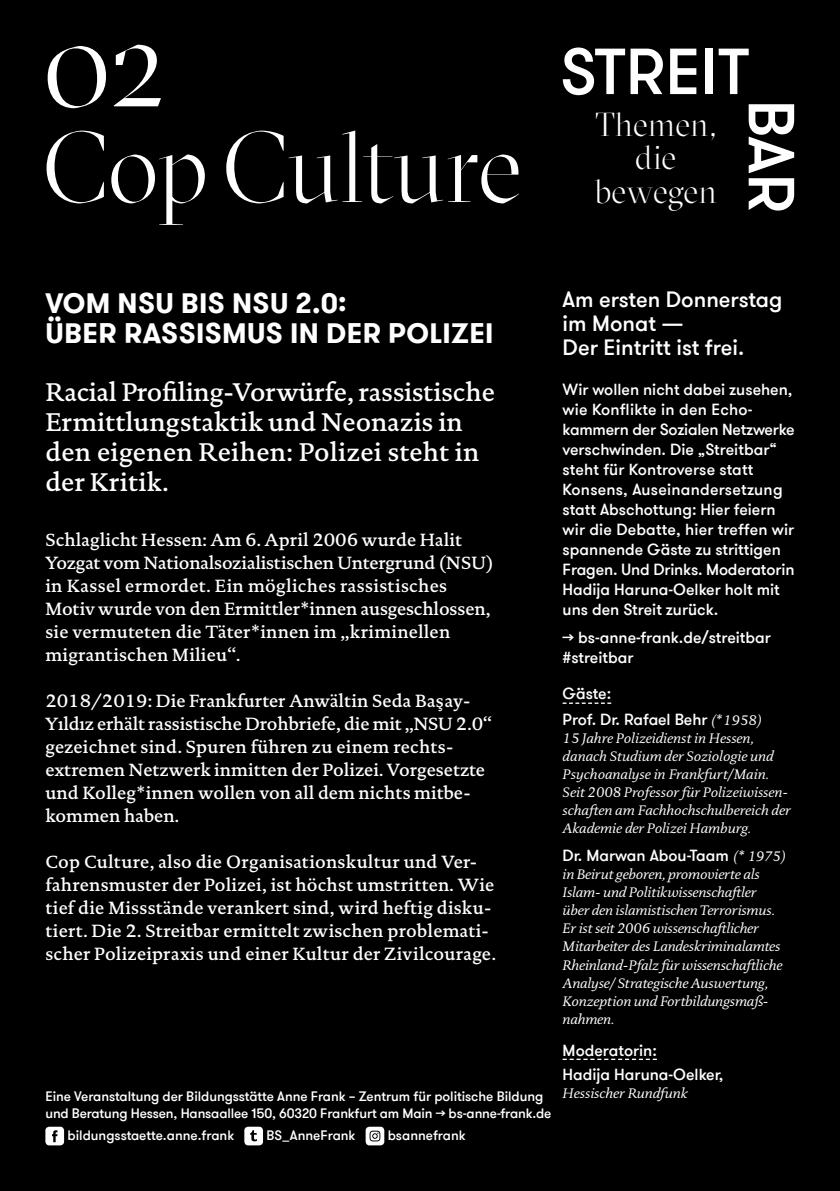
<style>
.page{position:relative;width:840px;height:1191px;background:#fff}
.page>*{position:absolute;margin:0;border:0;box-sizing:border-box;transform-origin:0 0}
.t1{font:300 127px "GT Sectra Display Trial";color:#fff}
.t2{font:300 99.8px "GT Sectra Display Trial";letter-spacing:-.01em;color:#fff}
.t3{font:500 65px "GT Walsheim Pro";color:#fff}
.t4{font:300 33.2px/33.2px "GT Sectra Display Trial";color:#fff;text-align:center}
.t5{font:700 28px/30px "GT Walsheim Pro";letter-spacing:.015em;color:#fff}
.t6{font:500 26px/30px "DTL Documenta TOT";color:#fff}
.t7{font:500 22px/24px "GT Walsheim Pro";color:#fff}
.t8{font:500 18px/23px "DTL Documenta TOT";letter-spacing:.01em;color:#fff}
.t9{font:500 16px/20px "GT Walsheim Pro";color:#fff}
.t10{font:italic 14px/18px "DTL Documenta TOT";letter-spacing:-.01em;color:#fff}
.t11{font:500 13.6px/17.6px "GT Walsheim Pro";letter-spacing:-.005em;color:#fff}
.s1{font-family:"DTL Documenta TOT";font-weight:400;font-style:italic;font-size:14px}
</style>
<div class="page">
<div style="left:0;top:0;width:839px;height:1191px;background:#000"></div>
<svg style="left:45px;top:1126px;width:19px;height:19px"></svg>
<svg style="left:244px;top:1126px;width:19px;height:19px"></svg>
<svg style="left:365px;top:1126px;width:19px;height:19px"></svg>
<svg style="left:562px;top:702px;width:49px;height:2px"></svg>
<svg style="left:562px;top:1058px;width:94px;height:2px"></svg>
<h1 class="t1" style="left:43px;top:15px;width:123px">02</h1>
<h2 class="t2" style="left:43px;top:130px;width:481px">Cop Culture</h2>
<h3 class="t3" style="left:559px;top:31px;width:191px">STREIT</h3>
<h3 class="t3" style="left:811px;top:99px;width:115px;rotate:90deg">BAR</h3>
<h3 class="t4" style="left:594px;top:112px;width:124px">Themen, die bewegen</h3>
<h3 class="t5" style="left:46px;top:288px;width:449px">VOM NSU BIS NSU 2.0:<br>ÜBER RASSISMUS IN DER POLIZEI</h3>
<h3 class="t6" style="left:45px;top:376px;width:451px">Racial Profiling-Vorwürfe, rassistische<br>Ermittlungstaktik und Neonazis in den eigenen Reihen: Polizei steht in der Kritik.</h3>
<p class="t8" style="left:45px;top:528px;width:449px">Schlaglicht Hessen: Am 6. April 2006 wurde Halit Yozgat vom Nationalsozialistischen Untergrund (NSU) in Kassel ermordet. Ein mögliches rassistisches Motiv wurde von den Ermittler*innen ausgeschlossen, sie vermuteten die Täter*innen im „kriminellen migrantischen Milieu“.</p>
<p class="t8" style="left:45px;top:689px;width:447px">2018/2019: Die Frankfurter Anwältin Seda Bas¸ay-Yıldız erhält rassistische Drohbriefe, die mit „NSU 2.0“ gezeichnet sind. Spuren führen zu einem rechts&shy;extremen Netzwerk inmitten der Polizei. Vorgesetzte und Kolleg*innen wollen von all dem nichts mitbe&shy;kommen haben.</p>
<p class="t8" style="left:45px;top:850px;width:452px">Cop Culture, also die Organisationskultur und Ver&shy;fahrensmuster der Polizei, ist höchst umstritten. Wie tief die Missstände verankert sind, wird heftig disku&shy;tiert. Die 2. Streitbar ermittelt zwischen problemati&shy;scher Polizeipraxis und einer Kultur der Zivilcourage.</p>
<p class="t11" style="left:45px;top:1087px;width:507px">Eine Veranstaltung der Bildungsstätte Anne Frank – Zentrum für politische Bildung und Beratung Hessen, Hansaallee 150, 60320 Frankfurt am Main → bs-anne-frank.de</p>
<p class="t11" style="left:67px;top:1126px;width:168px">bildungsstaette.anne.frank</p>
<p class="t11" style="left:266px;top:1126px;width:90px">BS_AnneFrank</p>
<p class="t11" style="left:387px;top:1126px;width:79px">bsannefrank</p>
<p class="t7" style="left:562px;top:288px;width:221px">Am ersten Donnerstag im Monat —<br>Der Eintritt ist frei.</p>
<p class="t9" style="left:562px;top:379px;width:233px">Wir wollen nicht dabei zusehen, wie Konflikte in den Echo&shy;kammern der Sozialen Netzwerke verschwinden. Die „Streitbar“ steht für Kontroverse statt<br>Konsens, Auseinandersetzung statt Abschottung: Hier feiern wir die Debatte, hier treffen wir spannende Gäste zu strittigen<br>Fragen. Und Drinks. Moderatorin<br>Hadija Haruna-Oelker holt mit uns den Streit zurück.</p>
<p class="t9" style="left:562px;top:627px;width:210px">→ bs-anne-frank.de/streitbar #streitbar</p>
<p class="t9" style="left:562px;top:681px;width:201px;line-height:26px">Gäste:<br>Prof. Dr. Rafael Behr <span class="s1">(*1958)</span></p>
<p class="t10" style="left:562px;top:729px;width:229px">15 Jahre Polizeidienst in Hessen, danach Studium der Soziologie und Psychoanalyse in Frankfurt/Main.<br>Seit 2008 Professor für Polizeiwissen&shy;schaften am Fachhochschulbereich der Akademie der Polizei Hamburg.</p>
<p class="t9" style="left:562px;top:846px;width:225px">Dr. Marwan Abou-Taam <span class="s1">(* 1975)</span></p>
<p class="t10" style="left:562px;top:865px;width:221px">in Beirut geboren, promovierte als Islam- und Politikwissenschaftler über den islamistischen Terrorismus.<br>Er ist seit 2006 wissenschaftlicher Mitarbeiter des Landeskriminalamtes Rheinland-Pfalz für wissenschaftliche Analyse/ Strategische Auswertung, Konzeption und Fortbildungsmaß&shy;nahmen.</p>
<p class="t9" style="left:562px;top:1038px;width:162px;line-height:24px">Moderatorin:<br>Hadija Haruna-Oelker,</p>
<p class="t10" style="left:562px;top:1083px;width:126px">Hessischer Rundfunk</p>
</div>
